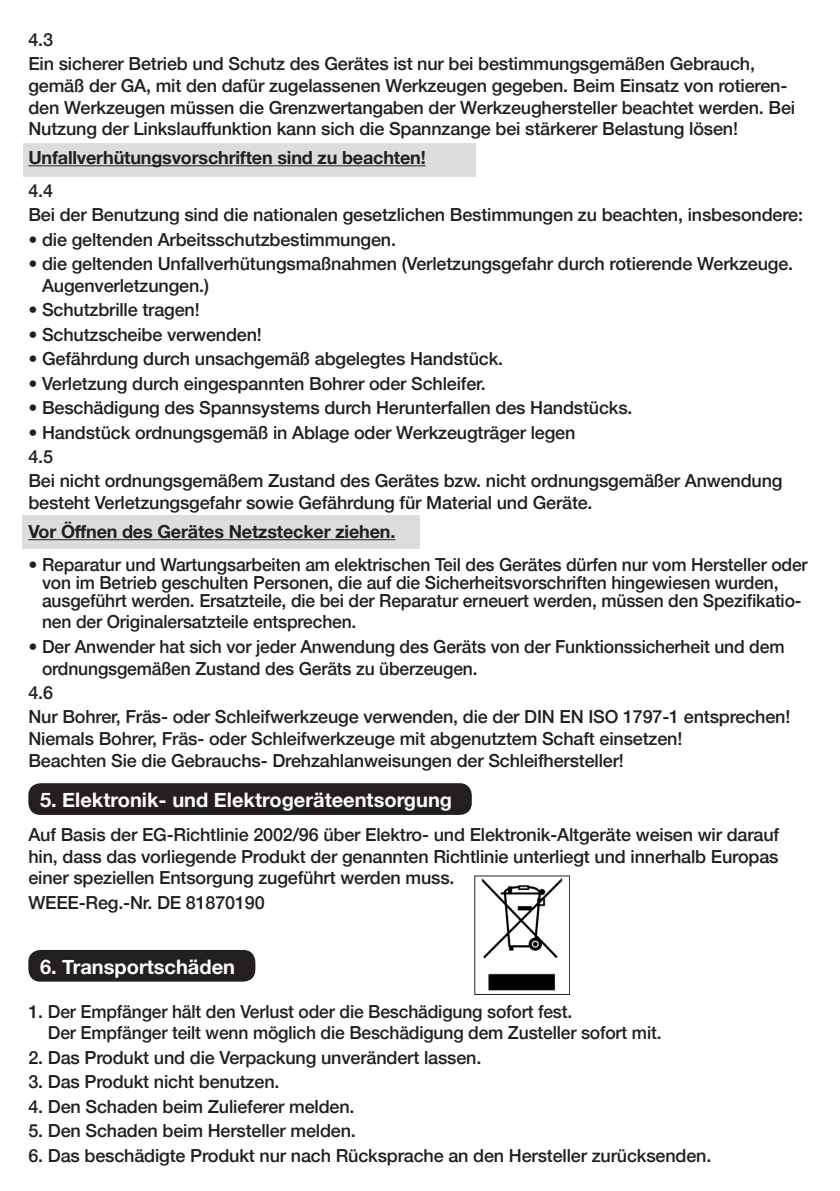
<style>
.page{position:relative;width:840px;height:1191px;background:#fff}
.page>*{position:absolute;margin:0;border:0;box-sizing:border-box;transform-origin:0 0}
.t1{font:700 20px "Helvetica Neue";color:#fff}
.t2{font:500 18px/21.6px "Helvetica Neue";letter-spacing:-.01em;color:#231f20}
.t3{font:700 18px "Helvetica Neue";letter-spacing:-.01em;color:#231f20}
</style>
<div class="page">
<div style="left:23px;top:515px;width:397px;height:33px;background:#dcdddf"></div>
<div style="left:23px;top:143px;width:452px;height:33px;background:#dcdddf"></div>
<hr style="left:28px;top:165px;width:397px;height:1px;background:#231f20">
<hr style="left:28px;top:539px;width:367px;height:1px;background:#231f20">
<div style="left:28px;top:783px;width:443px;height:32px;background:#231f20;border-radius:12px"></div>
<div style="left:28px;top:950px;width:227px;height:31px;background:#231f20;border-radius:12px"></div>
<img style="left:481px;top:878px;width:82px;height:113px">
<p class="t2" style="left:28px;top:26px;width:727px;line-height:24.4px">4.3<br>Ein sicherer Betrieb und Schutz des Gerätes ist nur bei bestimmungsgemäßen Gebrauch,</p>
<p class="t2" style="left:28px;top:73px;width:767px">gemäß der GA, mit den dafür zugelassenen Werkzeugen gegeben. Beim Einsatz von rotieren&shy;den Werkzeugen müssen die Grenzwertangaben der Werkzeughersteller beachtet werden. Bei<br>Nutzung der Linkslauffunktion kann sich die Spannzange bei stärkerer Belastung lösen!</p>
<p class="t3" style="left:28px;top:143px;width:398px">Unfallverhütungsvorschriften sind zu beachten!</p>
<p class="t2" style="left:28px;top:177px;width:775px;line-height:24.4px">4.4<br>Bei der Benutzung sind die nationalen gesetzlichen Bestimmungen zu beachten, insbesondere:</p>
<p class="t2" style="left:28px;top:227px;width:369px">• die geltenden Arbeitsschutzbestimmungen.</p>
<p class="t2" style="left:42px;top:252px;width:752px;text-indent:-14px">• die geltenden Unfallverhütungsmaßnahmen (Verletzungsgefahr durch rotierende Werkzeuge.<br>Augenverletzungen.)</p>
<p class="t2" style="left:28px;top:298px;width:173px">• Schutzbrille tragen!</p>
<p class="t2" style="left:28px;top:322px;width:235px">• Schutzscheibe verwenden!</p>
<p class="t2" style="left:28px;top:346px;width:476px">• Gefährdung durch unsachgemäß abgelegtes Handstück.</p>
<p class="t2" style="left:28px;top:371px;width:458px">• Verletzung durch eingespannten Bohrer oder Schleifer.</p>
<p class="t2" style="left:28px;top:395px;width:605px">• Beschädigung des Spannsystems durch Herunterfallen des Handstücks.</p>
<p class="t2" style="left:28px;top:418px;width:755px;line-height:24.4px">• Handstück ordnungsgemäß in Ablage oder Werkzeugträger legen<br>4.5<br>Bei nicht ordnungsgemäßem Zustand des Gerätes bzw. nicht ordnungsgemäßer Anwendung</p>
<p class="t2" style="left:28px;top:490px;width:565px">besteht Verletzungsgefahr sowie Gefährdung für Material und Geräte.</p>
<p class="t3" style="left:28px;top:517px;width:368px">Vor Öffnen des Gerätes Netzstecker ziehen.</p>
<p class="t2" style="left:42px;top:554px;width:766px;line-height:18px;text-indent:-14px">• Reparatur und Wartungsarbeiten am elektrischen Teil des Gerätes dürfen nur vom Hersteller oder von im Betrieb geschulten Personen, die auf die Sicherheitsvorschriften hingewiesen wurden, ausgeführt werden. Ersatzteile, die bei der Reparatur erneuert werden, müssen den Spezifikatio-</p>
<p class="t2" style="left:42px;top:610px;width:316px">nen der Originalersatzteile entsprechen.</p>
<p class="t2" style="left:42px;top:634px;width:743px;text-indent:-14px">• Der Anwender hat sich vor jeder Anwendung des Geräts von der Funktionssicherheit und dem ordnungsgemäßen Zustand des Geräts zu überzeugen.</p>
<p class="t2" style="left:28px;top:679px;width:763px;line-height:24.4px">4.6<br>Nur Bohrer, Fräs- oder Schleifwerkzeuge verwenden, die der DIN EN ISO 1797-1 entsprechen!</p>
<p class="t2" style="left:28px;top:726px;width:655px">Niemals Bohrer, Fräs- oder Schleifwerkzeuge mit abgenutztem Schaft einsetzen!<br>Beachten Sie die Gebrauchs- Drehzahlanweisungen der Schleifhersteller!</p>
<p class="t1" style="left:40px;top:784px;width:413px">5. Elektronik- und Elektrogeräteentsorgung</p>
<p class="t2" style="left:28px;top:822px;width:751px;text-align:justify">Auf Basis der EG-Richtlinie 2002/96 über Elektro- und Elektronik-Altgeräte weisen wir darauf hin, dass das vorliegende Produkt der genannten Richtlinie unterliegt und innerhalb Europas einer speziellen Entsorgung zugeführt werden muss.</p>
<p class="t2" style="left:28px;top:890px;width:238px">WEEE-Reg.-Nr. DE 81870190</p>
<p class="t1" style="left:40px;top:950px;width:196px">6. Transportschäden</p>
<p class="t2" style="left:48px;top:999px;width:614px;text-indent:-20px">1. Der Empfänger hält den Verlust oder die Beschädigung sofort fest.<br>Der Empfänger teilt wenn möglich die Beschädigung dem Zusteller sofort mit.</p>
<p class="t2" style="left:28px;top:1045px;width:454px">2. Das Produkt und die Verpackung unverändert lassen.</p>
<p class="t2" style="left:28px;top:1069px;width:252px">3. Das Produkt nicht benutzen.</p>
<p class="t2" style="left:28px;top:1094px;width:327px">4. Den Schaden beim Zulieferer melden.</p>
<p class="t2" style="left:28px;top:1118px;width:329px">5. Den Schaden beim Hersteller melden.</p>
<p class="t2" style="left:28px;top:1142px;width:684px">6. Das beschädigte Produkt nur nach Rücksprache an den Hersteller zurücksenden.</p>
</div>
